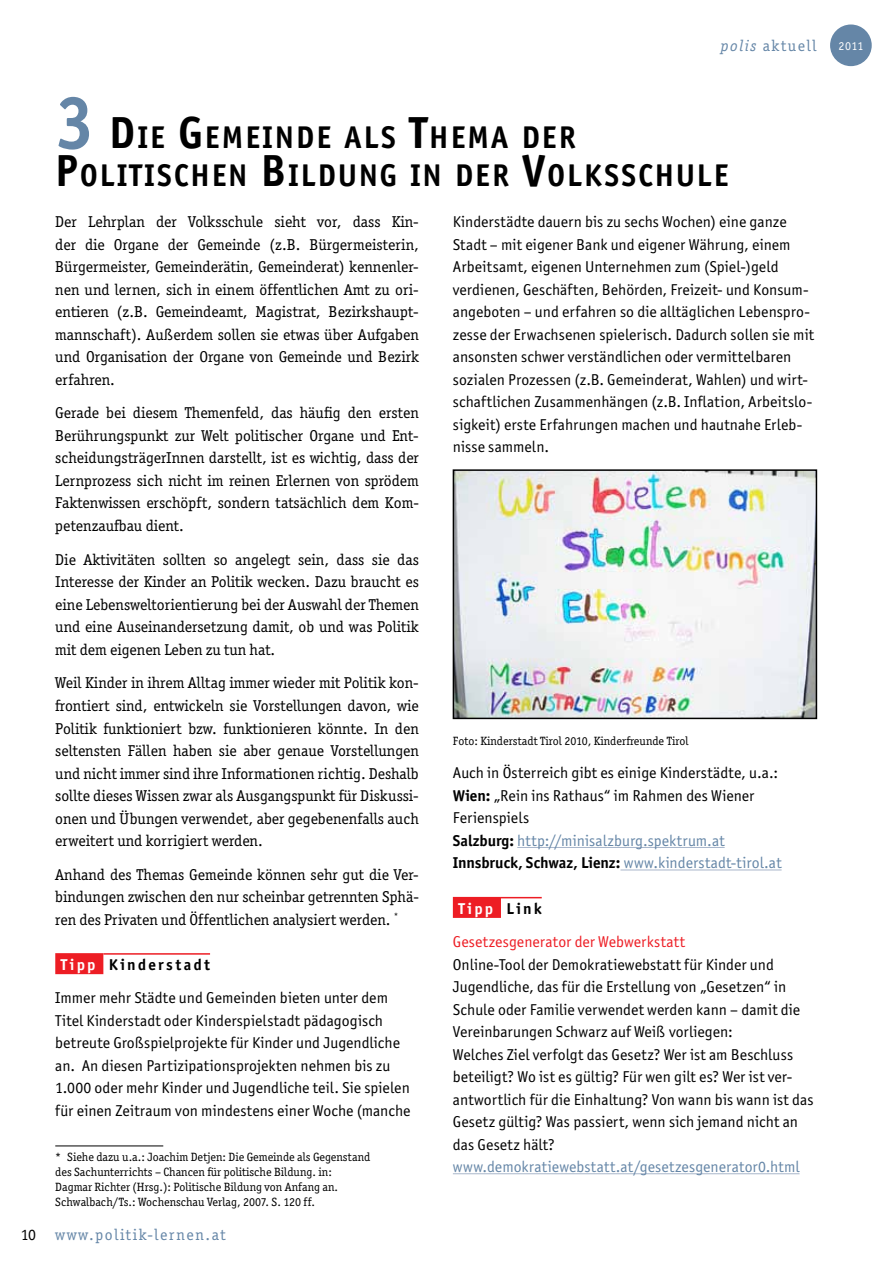
<style>
.page{position:relative;width:893px;height:1263px;background:#fff}
.page>*{position:absolute;margin:0;border:0;box-sizing:border-box;transform-origin:0 0}
.t1{font:700 31.5px/37.5px "Officina San ITC";letter-spacing:.07em;color:#000}
.t2{font:15.75px/22.5px "Officina San ITC";letter-spacing:.005em;color:#000}
.t3{font:15.75px/22.5px "Officina Ser ITC";color:#000;text-align:justify}
.t4{font:15.75px "Officina San ITC";letter-spacing:.01em;color:#6586a7}
.t5{font:15.75px/33.8px "Officina San ITC";letter-spacing:.005em;color:#ed1d24}
.t6{font:15.75px "Officina Ser ITC";letter-spacing:.1em;color:#6586a7}
.t7{font:12px/15px "Officina Ser ITC";color:#000}
.t8{font:12px "Officina Ser ITC";color:#fff}
.s1{font-style:italic}
.s2{font-size:75px;color:#6586a7}
.s3{font-size:45px}
.s4{font-weight:700;color:#fff}
.s5{font-weight:700}
.s6{color:#6586a7}
.s7{font-weight:700;color:#000}
</style>
<div class="page">
<div style="left:831px;top:25px;width:40px;height:40px;background:#6586a7;border-radius:50%"></div>
<div style="left:830px;top:25px;width:42px;height:41px;border:2px solid #6586a7;border-radius:50%"></div>
<div style="left:55px;top:953px;width:48px;height:21px;background:#ed1d24"></div>
<hr style="left:103px;top:953px;width:107px;height:2px;background:#ed1d24">
<hr style="left:55px;top:1145px;width:108px;height:1px;background:#000">
<hr style="left:517px;top:847px;width:208px;height:1px;background:#a8b6cb">
<hr style="left:620px;top:869px;width:162px;height:1px;background:#a8b6cb">
<div style="left:453px;top:897px;width:48px;height:21px;background:#ed1d24"></div>
<hr style="left:501px;top:897px;width:41px;height:1px;background:#ed1d24">
<hr style="left:453px;top:1173px;width:347px;height:1px;background:#a8b6cb">
<img style="left:456px;top:472px;width:358px;height:244px">
<div style="left:453px;top:469px;width:364px;height:250px;border:2px solid #000"></div>
<p class="t3" style="left:21px;top:1223px;width:17px">10</p>
<p class="t6" style="left:721px;top:37px;width:97px"><span class="s1">polis</span> aktuell</p>
<h1 class="t1" style="left:55px;top:119px;width:675px"><span class="s2">3</span> <span class="s3">D</span>IE <span class="s3">G</span>EMEINDE ALS <span class="s3">T</span>HEMA DER<br><span class="s3">P</span>OLITISCHEN <span class="s3">B</span>ILDUNG IN DER <span class="s3">V</span>OLKSSCHULE</h1>
<p class="t3" style="left:55px;top:210px;width:365px">Der Lehrplan der Volksschule sieht vor, dass Kin&shy;der die Organe der Gemeinde (z.B. Bürgermeisterin, Bürgermeister, Gemeinderätin, Gemeinderat) kennenler&shy;nen und lernen, sich in einem öffentlichen Amt zu ori&shy;entieren (z.B. Gemeindeamt, Magistrat, Bezirkshaupt&shy;mannschaft). Außerdem sollen sie etwas über Aufgaben und Organisation der Organe von Gemeinde und Bezirk erfahren.</p>
<p class="t3" style="left:55px;top:402px;width:365px">Gerade bei diesem Themenfeld, das häufig den ersten Berührungspunkt zur Welt politischer Organe und Ent&shy;scheidungsträgerInnen darstellt, ist es wichtig, dass der Lernprozess sich nicht im reinen Erlernen von sprödem Faktenwissen erschöpft, sondern tatsächlich dem Kom&shy;petenzaufbau dient.</p>
<p class="t3" style="left:55px;top:548px;width:365px">Die Aktivitäten sollten so angelegt sein, dass sie das Interesse der Kinder an Politik wecken. Dazu braucht es eine Lebensweltorientierung bei der Auswahl der Themen und eine Auseinandersetzung damit, ob und was Politik mit dem eigenen Leben zu tun hat.</p>
<p class="t3" style="left:55px;top:672px;width:365px">Weil Kinder in ihrem Alltag immer wieder mit Politik kon&shy;frontiert sind, entwickeln sie Vorstellungen davon, wie Politik funktioniert bzw. funktionieren könnte. In den seltensten Fällen haben sie aber genaue Vorstellungen und nicht immer sind ihre Informationen richtig. Deshalb sollte dieses Wissen zwar als Ausgangspunkt für Diskussi&shy;onen und Übungen verwendet, aber gegebenenfalls auch erweitert und korrigiert werden.</p>
<p class="t3" style="left:55px;top:863px;width:365px">Anhand des Themas Gemeinde können sehr gut die Ver&shy;bindungen zwischen den nur scheinbar getrennten Sphä&shy;ren des Privaten und Öffentlichen analysiert werden. <sup>*</sup></p>
<p class="t2" style="left:55px;top:947px;width:334px;line-height:33.8px;text-indent:6px"><span class="s4">Tipp</span> <span class="s5">Kinderstadt<br></span>Immer mehr Städte und Gemeinden bieten unter dem</p>
<p class="t2" style="left:55px;top:1009px;width:357px">Titel Kinderstadt oder Kinderspielstadt pädagogisch betreute Großspielprojekte für Kinder und Jugendliche an. An diesen Partizipationsprojekten nehmen bis zu 1.000 oder mehr Kinder und Jugendliche teil. Sie spielen für einen Zeitraum von mindestens einer Woche (manche</p>
<p class="t7" style="left:55px;top:1149px;width:317px">* Siehe dazu u.a.: Joachim Detjen: Die Gemeinde als Gegenstand des Sachunterrichts – Chancen für politische Bildung. in:<br>Dagmar Richter (Hrsg.): Politische Bildung von Anfang an.<br>Schwalbach/Ts.: Wochenschau Verlag, 2007. S. 120 ff.</p>
<p class="t2" style="left:453px;top:210px;width:363px">Kinderstädte dauern bis zu sechs Wochen) eine ganze Stadt – mit eigener Bank und eigener Währung, einem Arbeitsamt, eigenen Unternehmen zum (Spiel-)geld verdienen, Geschäften, Behörden, Freizeit- und Konsum&shy;angeboten – und erfahren so die alltäglichen Lebenspro&shy;zesse der Erwachsenen spielerisch. Dadurch sollen sie mit ansonsten schwer verständlichen oder vermittelbaren sozialen Prozessen (z.B. Gemeinderat, Wahlen) und wirt&shy;schaftlichen Zusammenhängen (z.B. Inflation, Arbeitslo&shy;sigkeit) erste Erfahrungen machen und hautnahe Erleb&shy;nisse sammeln.</p>
<p class="t7" style="left:453px;top:733px;width:237px">Foto: Kinderstadt Tirol 2010, Kinderfreunde Tirol</p>
<p class="t2" style="left:453px;top:762px;width:330px">Auch in Österreich gibt es einige Kinderstädte, u.a.:<br><span class="s5">Wien:</span> „Rein ins Rathaus“ im Rahmen des Wiener Ferienspiels<br><span class="s5">Salzburg:</span> <span class="s6">http://minisalzburg.spektrum.at </span><span class="s5">Innsbruck, Schwaz, Lienz:</span> <span class="s6">www.kinderstadt-tirol.at</span></p>
<p class="t5" style="left:453px;top:891px;width:234px;text-indent:6px"><span class="s4">Tipp</span> <span class="s7">Link<br></span>Gesetzesgenerator der Webwerkstatt</p>
<p class="t2" style="left:453px;top:953px;width:362px">Online-Tool der Demokratiewebstatt für Kinder und Jugendliche, das für die Erstellung von „Gesetzen“ in Schule oder Familie verwendet werden kann – damit die Vereinbarungen Schwarz auf Weiß vorliegen:<br>Welches Ziel verfolgt das Gesetz? Wer ist am Beschluss beteiligt? Wo ist es gültig? Für wen gilt es? Wer ist ver&shy;antwortlich für die Einhaltung? Von wann bis wann ist das Gesetz gültig? Was passiert, wenn sich jemand nicht an das Gesetz hält?</p>
<p class="t4" style="left:453px;top:1158px;width:348px">www.demokratiewebstatt.at/gesetzesgenerator0.html</p>
<p class="t6" style="left:55px;top:1225px;width:172px">www.politik-lernen.at</p>
<p class="t8" style="left:838px;top:39px;width:26px">2011</p>
</div>
